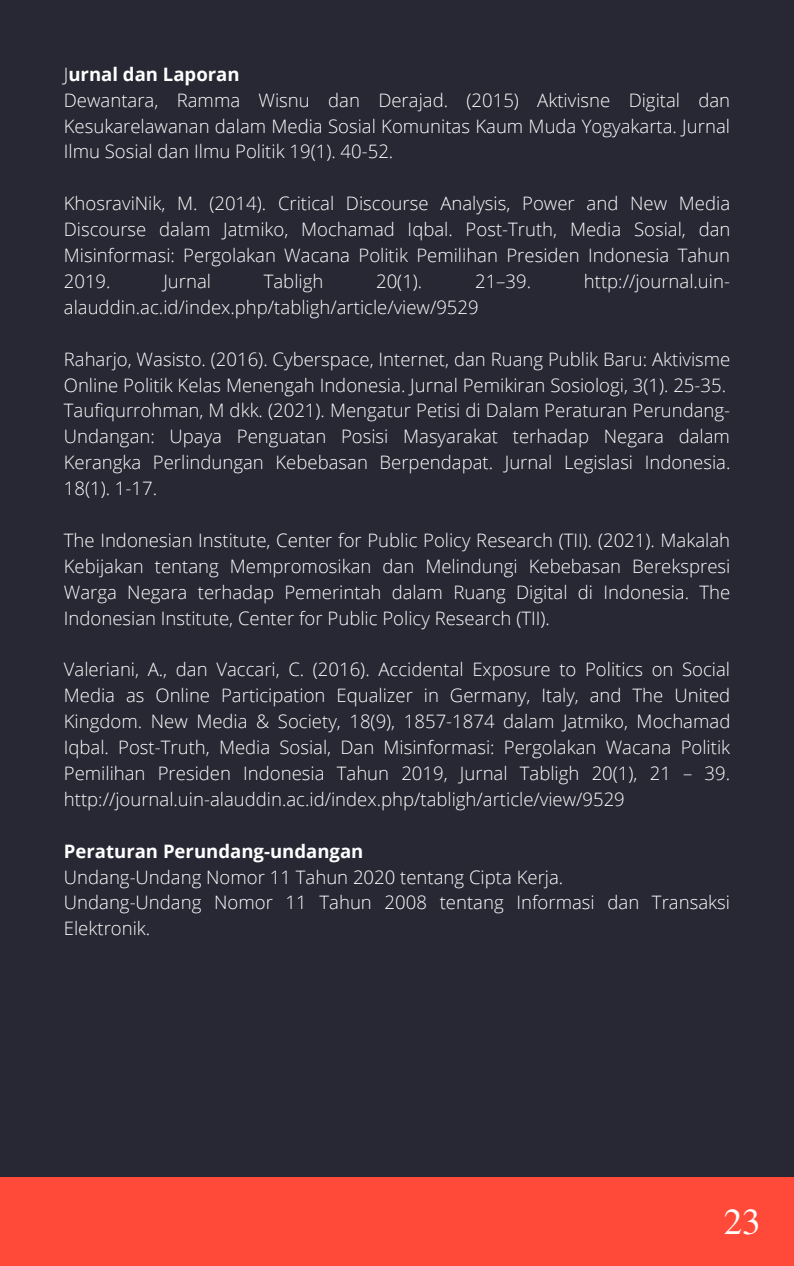
<style>
.page{position:relative;width:794px;height:1266px;background:#fff}
.page>*{position:absolute;margin:0;border:0;box-sizing:border-box;transform-origin:0 0}
.t1{font:36.75px "Te X Gyre Termes";color:#fff}
.t2{font:300 18.52px/25.9px "Open Sans";color:#fff}
.t3{font:700 18.52px "Open Sans";color:#fff}
.s1{font-weight:700}
</style>
<div class="page">
<div style="left:0;top:0;width:793px;height:1266px;background:#272834"></div>
<div style="left:0;top:1178px;width:793px;height:88px;background:#ff4a3a"></div>
<p class="t2" style="left:64px;top:61px;width:667px">J<span class="s1">urnal dan Laporan<br></span>Dewantara, Ramma Wisnu dan Derajad. (2015) Aktivisne Digital dan Kesukarelawanan dalam Media Sosial Komunitas Kaum Muda Yogyakarta. Jurnal Ilmu Sosial dan Ilmu Politik 19(1). 40-52.</p>
<p class="t2" style="left:64px;top:190px;width:667px;text-align:justify">KhosraviNik, M. (2014). Critical Discourse Analysis, Power and New Media Discourse dalam Jatmiko, Mochamad Iqbal. Post-Truth, Media Sosial, dan Misinformasi: Pergolakan Wacana Politik Pemilihan Presiden Indonesia Tahun 2019.</p>
<p class="t2" style="left:163px;top:268px;width:49px">Jurnal</p>
<p class="t2" style="left:263px;top:268px;width:61px">Tabligh</p>
<p class="t2" style="left:376px;top:268px;width:48px">20(1).</p>
<p class="t2" style="left:475px;top:268px;width:57px">21–39.</p>
<p class="t2" style="left:583px;top:268px;width:147px">http://journal.uin-</p>
<p class="t2" style="left:64px;top:294px;width:416px">alauddin.ac.id/index.php/tabligh/article/view/9529</p>
<p class="t2" style="left:64px;top:345px;width:667px">Raharjo, Wasisto. (2016). Cyberspace, Internet, dan Ruang Publik Baru: Aktivisme Online Politik Kelas Menengah Indonesia. Jurnal Pemikiran Sosiologi, 3(1). 25-35.<br>Taufiqurrohman, M dkk. (2021). Mengatur Petisi di Dalam Peraturan Perundang-Undangan: Upaya Penguatan Posisi Masyarakat terhadap Negara dalam Kerangka Perlindungan Kebebasan Berpendapat. Jurnal Legislasi Indonesia.<br>18(1). 1-17.</p>
<p class="t2" style="left:64px;top:527px;width:667px;text-align:justify">The Indonesian Institute, Center for Public Policy Research (TII). (2021). Makalah Kebijakan tentang Mempromosikan dan Melindungi Kebebasan Berekspresi Warga Negara terhadap Pemerintah dalam Ruang Digital di Indonesia. The Indonesian Institute, Center for Public Policy Research (TII).</p>
<p class="t2" style="left:64px;top:656px;width:667px;text-align:justify">Valeriani, A., dan Vaccari, C. (2016). Accidental Exposure to Politics on Social Media as Online Participation Equalizer in Germany, Italy, and The United Kingdom. New Media &amp; Society, 18(9), 1857-1874 dalam Jatmiko, Mochamad Iqbal. Post-Truth, Media Sosial, Dan Misinformasi: Pergolakan Wacana Politik Pemilihan Presiden Indonesia Tahun 2019, Jurnal Tabligh 20(1), 21 – 39. http://journal.uin-alauddin.ac.id/index.php/tabligh/article/view/9529</p>
<p class="t3" style="left:64px;top:838px;width:301px">Peraturan Perundang-undangan</p>
<p class="t2" style="left:64px;top:863px;width:667px">Undang-Undang Nomor 11 Tahun 2020 tentang Cipta Kerja.<br>Undang-Undang Nomor 11 Tahun 2008 tentang Informasi dan Transaksi<br>Elektronik.</p>
<h1 class="t1" style="left:723px;top:1195px;width:38px">23</h1>
</div>
